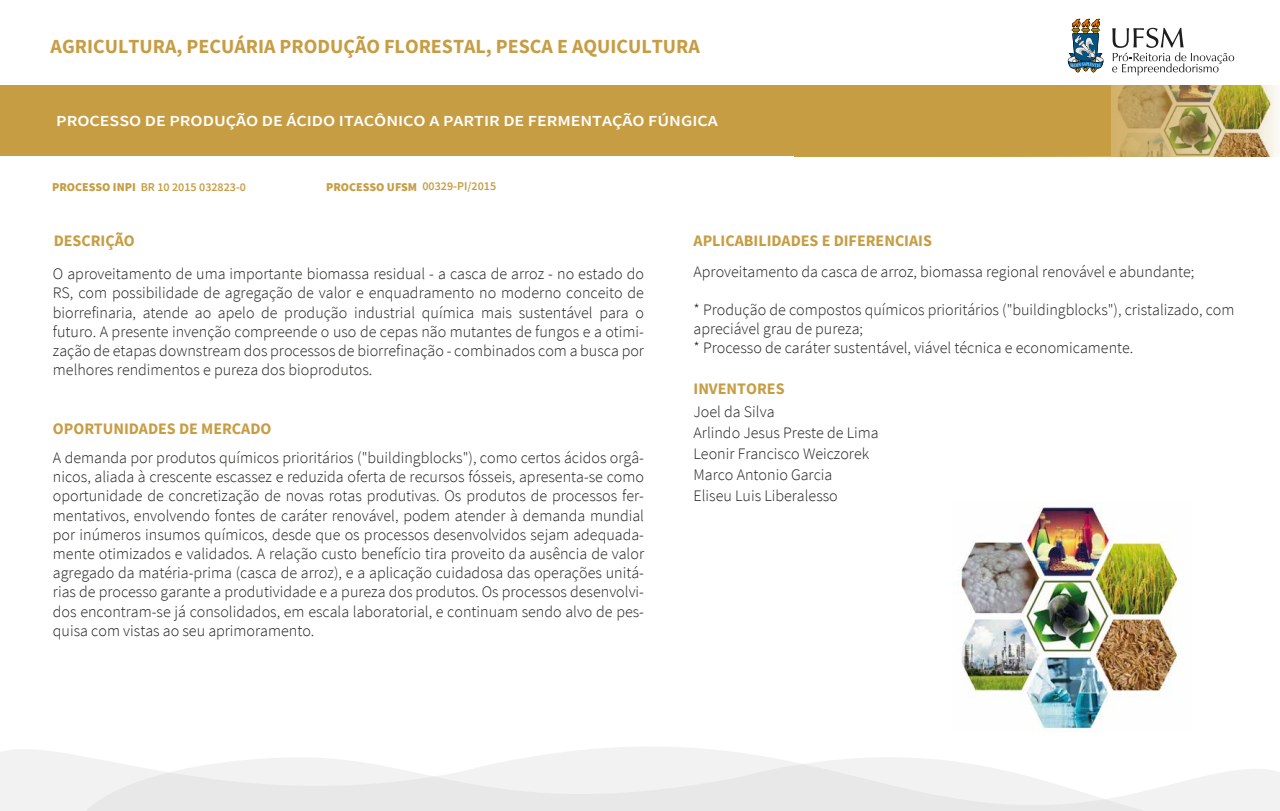
<style>
.page{position:relative;width:1280px;height:811px;background:#fff}
.page>*{position:absolute;margin:0;border:0;box-sizing:border-box;transform-origin:0 0}
.t1{font:700 20px "Source Sans Pro";color:#c79d43}
.t2{font:300 16px/19.2px "Source Sans Pro";color:#1e1e1c;text-align:justify}
.t3{font:700 16px "Source Sans Pro";color:#c79d43}
.t4{font:600 15.3px "Source Sans Pro";color:#fff;scale:1.17 1}
.t5{font:600 12px "Source Sans Pro";color:#c79d43}
.s1{font-weight:900}
</style>
<div class="page">
<div style="left:0;top:86px;width:1280px;height:70px;background:#c79d43"></div>
<svg style="left:1068px;top:19px;width:36px;height:54px"></svg>
<svg style="left:1112px;top:28px;width:122px;height:47px"></svg>
<svg style="left:0;top:747px;width:763px;height:64px;fill:#f2f2f2"></svg>
<svg style="left:73px;top:757px;width:1207px;height:54px;fill:#f2f2f2"></svg>
<img style="left:961px;top:501px;width:222px;height:230px">
<img style="left:1111px;top:86px;width:169px;height:70px">
<p class="t1" style="left:51px;top:33px;width:651px">AGRICULTURA, PECUÁRIA PRODUÇÃO FLORESTAL, PESCA E AQUICULTURA</p>
<p class="t4" style="left:56px;top:111px;width:567px">PROCESSO DE PRODUÇÃO DE ÁCIDO ITACÔNICO A PARTIR DE FERMENTAÇÃO FÚNGICA</p>
<p class="t5" style="left:52px;top:179px;width:196px"><span class="s1">PROCESSO INPI</span> BR 10 2015 032823-0</p>
<p class="t5" style="left:326px;top:178px;width:172px"><span class="s1">PROCESSO UFSM</span> 00329-PI/2015</p>
<p class="t3" style="left:54px;top:230px;width:83px">DESCRIÇÃO</p>
<p class="t2" style="left:53px;top:264px;width:593px">O aproveitamento de uma importante biomassa residual - a casca de arroz - no estado do RS, com possibilidade de agregação de valor e enquadramento no moderno conceito de biorrefinaria, atende ao apelo de produção industrial química mais sustentável para o futuro. A presente invenção compreende o uso de cepas não mutantes de fungos e a otimi&shy;zação de etapas downstream dos processos de biorrefinação - combinados com a busca por melhores rendimentos e pureza dos bioprodutos.</p>
<p class="t3" style="left:53px;top:418px;width:220px">OPORTUNIDADES DE MERCADO</p>
<p class="t2" style="left:53px;top:448px;width:593px">A demanda por produtos químicos prioritários ("buildingblocks"), como certos ácidos orgâ&shy;nicos, aliada à crescente escassez e reduzida oferta de recursos fósseis, apresenta-se como oportunidade de concretização de novas rotas produtivas. Os produtos de processos fer&shy;mentativos, envolvendo fontes de caráter renovável, podem atender à demanda mundial por inúmeros insumos químicos, desde que os processos desenvolvidos sejam adequada&shy;mente otimizados e validados. A relação custo benefício tira proveito da ausência de valor agregado da matéria-prima (casca de arroz), e a aplicação cuidadosa das operações unitá&shy;rias de processo garante a produtividade e a pureza dos produtos. Os processos desenvolvi&shy;dos encontram-se já consolidados, em escala laboratorial, e continuam sendo alvo de pes&shy;quisa com vistas ao seu aprimoramento.</p>
<p class="t3" style="left:694px;top:230px;width:240px">APLICABILIDADES E DIFERENCIAIS</p>
<p class="t2" style="left:694px;top:262px;width:502px">Aproveitamento da casca de arroz, biomassa regional renovável e abundante;</p>
<p class="t2" style="left:694px;top:300px;width:542px;text-align:left">* Produção de compostos químicos prioritários ("buildingblocks"), cristalizado, com apreciável grau de pureza;<br>* Processo de caráter sustentável, viável técnica e economicamente.</p>
<p class="t3" style="left:694px;top:378px;width:93px">INVENTORES</p>
<p class="t2" style="left:694px;top:401px;width:187px;line-height:21px;text-align:left">Joel da Silva<br>Arlindo Jesus Preste de Lima<br>Leonir Francisco Weiczorek<br>Marco Antonio Garcia<br>Eliseu Luis Liberalesso</p>
</div>
